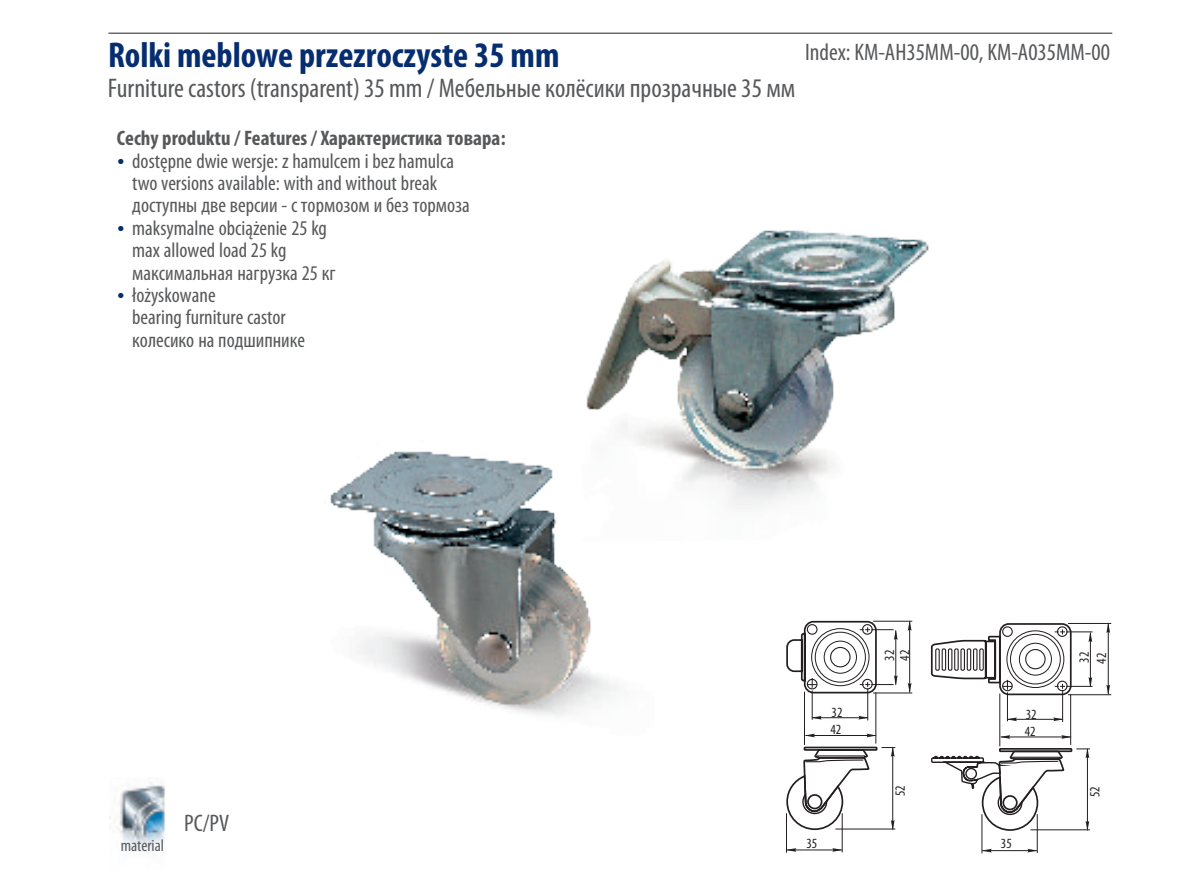
<style>
.page{position:relative;width:1191px;height:893px;background:#fff}
.page>*{position:absolute;margin:0;border:0;box-sizing:border-box;transform-origin:0 0}
.t1{font:700 condensed 36px "Myriad Pro";color:#052d6f}
.t2{font:condensed 27px "Myriad Pro";color:#57585a}
.t3{font:condensed 24px "Myriad Pro";color:#57585a}
.t4{font:condensed 21px/22.5px "Myriad Pro";color:#57585a}
.t5{font:700 condensed 21px "Myriad Pro";color:#57585a}
.t6{font:18px "Wingdings";color:#052d6f}
.t7{font:condensed 16.8px "Myriad Pro";color:#57585a}
.t8{font:condensed 14.1px "Myriad Pro";color:#231f20}
</style>
<div class="page">
<img style="left:330px;top:451px;width:287px;height:265px">
<img style="left:537px;top:230px;width:392px;height:312px">
<img style="left:109px;top:782px;width:56px;height:72px">
<hr style="left:108px;top:33px;width:1004px;height:1px;background:#231f20">
<div style="left:803px;top:747px;width:74px;height:4px;border:2px solid #231f20"></div>
<svg style="left:786px;top:748px;width:84px;height:83px"></svg>
<hr style="left:786px;top:813px;width:1px;height:40px;background:#231f20">
<hr style="left:841px;top:813px;width:1px;height:39px;background:#231f20">
<hr style="left:873px;top:621px;width:39px;height:1px;background:#231f20">
<hr style="left:873px;top:692px;width:39px;height:1px;background:#231f20">
<hr style="left:811px;top:690px;width:1px;height:30px;background:#231f20">
<hr style="left:867px;top:689px;width:1px;height:31px;background:#231f20">
<hr style="left:835px;top:828px;width:60px;height:1px;background:#231f20">
<hr style="left:875px;top:692px;width:1px;height:51px;background:#231f20">
<hr style="left:804px;top:692px;width:1px;height:53px;background:#231f20">
<hr style="left:787px;top:849px;width:54px;height:1px;background:#231f20">
<hr style="left:892px;top:747px;width:1px;height:82px;background:#231f20">
<hr style="left:909px;top:621px;width:1px;height:71px;background:#231f20">
<hr style="left:812px;top:717px;width:55px;height:1px;background:#231f20">
<hr style="left:805px;top:735px;width:71px;height:1px;background:#231f20">
<svg style="left:787px;top:848px;width:9px;height:4px"></svg>
<svg style="left:832px;top:848px;width:10px;height:4px"></svg>
<svg style="left:881px;top:746px;width:14px;height:11px"></svg>
<svg style="left:891px;top:820px;width:3px;height:10px"></svg>
<svg style="left:907px;top:620px;width:4px;height:11px"></svg>
<svg style="left:907px;top:683px;width:4px;height:10px"></svg>
<svg style="left:786px;top:620px;width:111px;height:74px"></svg>
<svg style="left:811px;top:716px;width:11px;height:4px"></svg>
<svg style="left:858px;top:716px;width:10px;height:4px"></svg>
<svg style="left:867px;top:734px;width:10px;height:3px"></svg>
<svg style="left:805px;top:734px;width:10px;height:3px"></svg>
<div style="left:999px;top:623px;width:72px;height:72px;border:2px solid #231f20;border-radius:9px"></div>
<div style="left:999px;top:748px;width:73px;height:4px;border:2px solid #231f20"></div>
<hr style="left:981px;top:814px;width:1px;height:39px;background:#231f20">
<hr style="left:1036px;top:814px;width:1px;height:39px;background:#231f20">
<hr style="left:1068px;top:694px;width:43px;height:1px;background:#231f20">
<hr style="left:1068px;top:623px;width:43px;height:1px;background:#231f20">
<hr style="left:1062px;top:690px;width:1px;height:32px;background:#231f20">
<hr style="left:1030px;top:829px;width:60px;height:1px;background:#231f20">
<hr style="left:1070px;top:694px;width:1px;height:51px;background:#231f20">
<hr style="left:999px;top:693px;width:1px;height:53px;background:#231f20">
<hr style="left:982px;top:850px;width:54px;height:1px;background:#231f20">
<hr style="left:1087px;top:749px;width:1px;height:81px;background:#231f20">
<hr style="left:1001px;top:736px;width:69px;height:1px;background:#231f20">
<hr style="left:1107px;top:624px;width:1px;height:70px;background:#231f20">
<svg style="left:981px;top:849px;width:11px;height:3px"></svg>
<svg style="left:1027px;top:849px;width:10px;height:3px"></svg>
<svg style="left:1076px;top:748px;width:14px;height:10px"></svg>
<svg style="left:1085px;top:821px;width:4px;height:10px"></svg>
<svg style="left:1061px;top:735px;width:10px;height:4px"></svg>
<svg style="left:999px;top:735px;width:11px;height:4px"></svg>
<svg style="left:1106px;top:624px;width:4px;height:9px"></svg>
<svg style="left:1106px;top:684px;width:4px;height:11px"></svg>
<svg style="left:930px;top:626px;width:162px;height:95px"></svg>
<hr style="left:995px;top:643px;width:1px;height:34px;background:#231f20">
<div style="left:935px;top:648px;width:4px;height:23px;border:1px solid #231f20"></div>
<div style="left:941px;top:648px;width:5px;height:23px;border:1px solid #231f20"></div>
<div style="left:948px;top:648px;width:4px;height:23px;border:1px solid #231f20"></div>
<div style="left:954px;top:648px;width:4px;height:23px;border:1px solid #231f20"></div>
<div style="left:960px;top:648px;width:5px;height:23px;border:1px solid #231f20"></div>
<div style="left:966px;top:648px;width:5px;height:23px;border:1px solid #231f20"></div>
<div style="left:973px;top:648px;width:4px;height:23px;border:1px solid #231f20"></div>
<div style="left:979px;top:648px;width:4px;height:23px;border:1px solid #231f20"></div>
<svg style="left:931px;top:750px;width:134px;height:82px"></svg>
<h1 class="t1" style="left:108px;top:40px;width:453px">Rolki meblowe przezroczyste 35 mm</h1>
<p class="t2" style="left:108px;top:77px;width:689px">Furniture castors (transparent) 35 mm / Мебельные колëсики прозрачные 35 мм</p>
<p class="t5" style="left:117px;top:129px;width:390px">Cechy produktu / Features / Характеристика товара:</p>
<p class="t4" style="left:132px;top:151px;width:339px">dostępne dwie wersje: z hamulcem i bez hamulca two versions available: with and without break доступны две версии - с тормозом и без тормоза maksymalne obciążenie 25 kg<br>max allowed load 25 kg<br>максимальная нагрузка 25 кг<br>łożyskowane<br>bearing furniture castor<br>колесико на подшипнике</p>
<p class="t6" style="left:117px;top:154px;width:55px">•</p>
<p class="t6" style="left:117px;top:221px;width:55px">•</p>
<p class="t6" style="left:117px;top:288px;width:55px">•</p>
<p class="t3" style="left:805px;top:42px;width:306px">Index: KM-AH35MM-00, KM-A035MM-00</p>
<p class="t7" style="left:121px;top:838px;width:45px">material</p>
<p class="t3" style="left:184px;top:813px;width:46px">PC/PV</p>
<p class="t8" style="left:831px;top:706px;width:12px">32</p>
<p class="t8" style="left:830px;top:724px;width:12px">42</p>
<p class="t8" style="left:806px;top:837px;width:12px">35</p>
<p class="t8" style="left:899px;top:661px;width:12px;rotate:-90deg">42</p>
<p class="t8" style="left:883px;top:661px;width:12px;rotate:-90deg">32</p>
<p class="t8" style="left:894px;top:796px;width:12px;rotate:-90deg">52</p>
<p class="t8" style="left:1025px;top:708px;width:12px">32</p>
<p class="t8" style="left:1024px;top:725px;width:12px">42</p>
<p class="t8" style="left:1001px;top:838px;width:12px">35</p>
<p class="t8" style="left:1078px;top:663px;width:12px;rotate:-90deg">32</p>
<p class="t8" style="left:1095px;top:663px;width:12px;rotate:-90deg">42</p>
<p class="t8" style="left:1088px;top:797px;width:12px;rotate:-90deg">52</p>
</div>
